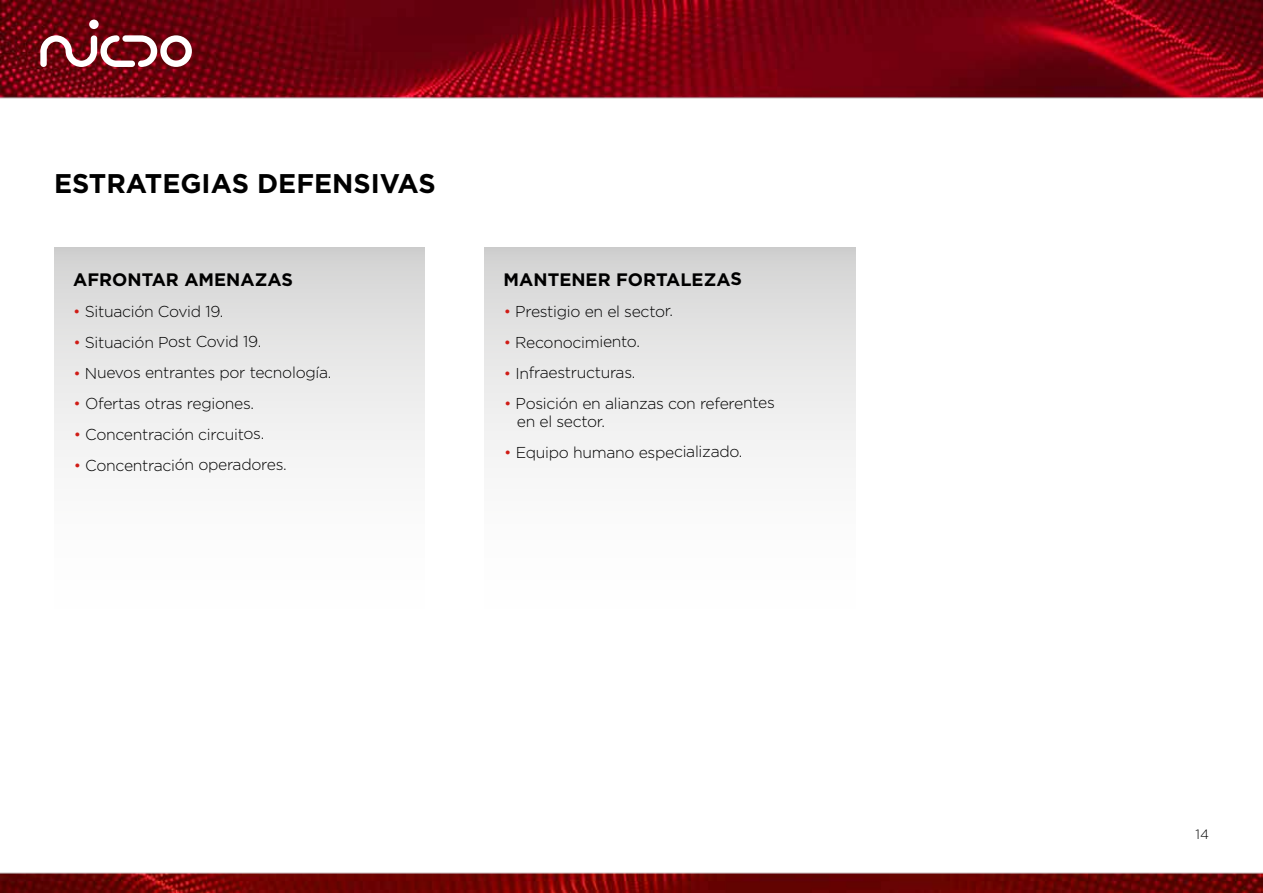
<style>
.page{position:relative;width:1263px;height:893px;background:#fff}
.page>*{position:absolute;margin:0;border:0;box-sizing:border-box;transform-origin:0 0}
.t1{font:700 27px "Gotham";color:#000}
.t2{font:700 18px "Gotham";letter-spacing:-.005em;color:#000}
.t3{font:300 15.75px/18.3px "Gotham";letter-spacing:-.025em;color:#000}
.t4{font:300 13.5px "Gotham";color:#000}
.s1{color:#d01c16}
</style>
<div class="page">
<img style="left:0;top:0;width:1263px;height:893px">
<div style="left:54px;top:248px;width:371px;height:370px;background:linear-gradient(to bottom,#d8d8d8,#fff)"></div>
<div style="left:484px;top:248px;width:371px;height:370px;background:linear-gradient(to bottom,#d8d8d8,#fff)"></div>
<svg style="left:40px;top:35px;width:152px;height:32px"></svg>
<div style="left:89px;top:20px;width:10px;height:9px;background:#fff;border-radius:50%"></div>
<h1 class="t1" style="left:54px;top:166px;width:383px">ESTRATEGIAS DEFENSIVAS</h1>
<p class="t2" style="left:73px;top:268px;width:221px">AFRONTAR AMENAZAS</p>
<p class="t3" style="left:73px;top:302px;width:152px"><span class="s1">•</span> Situación Covid 19.</p>
<p class="t3" style="left:73px;top:332px;width:190px"><span class="s1">•</span> Situación Post Covid 19.</p>
<p class="t3" style="left:73px;top:363px;width:260px"><span class="s1">•</span> Nuevos entrantes por tecnología.</p>
<p class="t3" style="left:74px;top:394px;width:182px"><span class="s1">•</span> Ofertas otras regiones.</p>
<p class="t3" style="left:74px;top:425px;width:192px"><span class="s1">•</span> Concentración circuitos.</p>
<p class="t3" style="left:74px;top:455px;width:215px"><span class="s1">•</span> Concentración operadores.</p>
<p class="t2" style="left:504px;top:268px;width:240px">MANTENER FORTALEZAS</p>
<p class="t3" style="left:504px;top:302px;width:171px"><span class="s1">•</span> Prestigio en el sector.</p>
<p class="t3" style="left:504px;top:332px;width:138px"><span class="s1">•</span> Reconocimiento.</p>
<p class="t3" style="left:504px;top:363px;width:133px"><span class="s1">•</span> Infraestructuras.</p>
<p class="t3" style="left:517px;top:394px;width:260px;text-indent:-13px"><span class="s1">•</span> Posición en alianzas con referentes en el sector.</p>
<p class="t3" style="left:504px;top:442px;width:240px"><span class="s1">•</span> Equipo humano especializado.</p>
<p class="t4" style="left:1195px;top:826px;width:15px">14</p>
</div>
